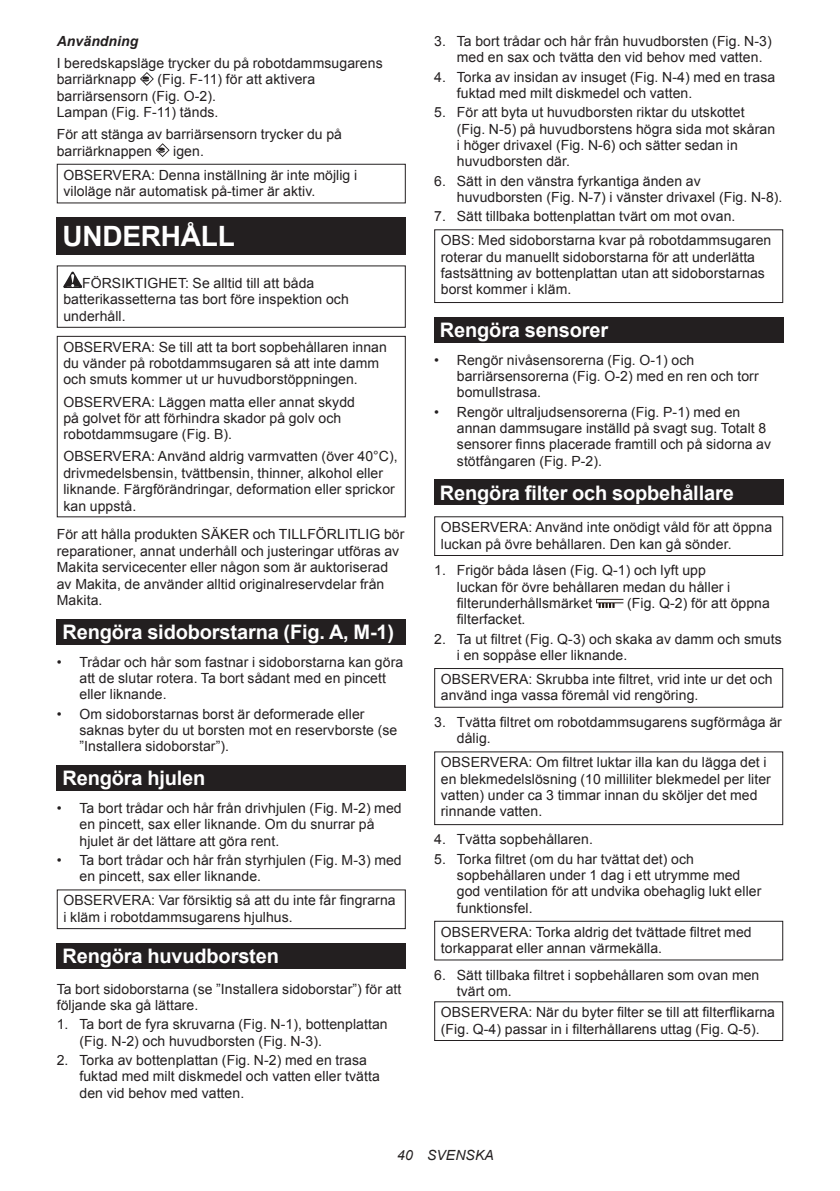
<style>
.page{position:relative;width:840px;height:1191px;background:#fff}
.page>*{position:absolute;margin:0;border:0;box-sizing:border-box;transform-origin:0 0}
.t1{font:700 28px "Arial";letter-spacing:-.01em;color:#fff}
.t2{font:700 20px "Arial";letter-spacing:-.01em;color:#fff}
.t3{font:14px/16.4px "Arial";letter-spacing:.005em;color:#231f20}
.t4{font:italic 700 14px "Arial";letter-spacing:.005em;color:#231f20}
.t5{font:italic 14px "Arial";letter-spacing:.005em;color:#231f20}
</style>
<div class="page">
<svg style="left:140px;top:72px;width:14px;height:14px"></svg>
<svg style="left:156px;top:143px;width:13px;height:14px"></svg>
<div style="left:57px;top:164px;width:348px;height:39px;border:1px solid #231f20"></div>
<div style="left:57px;top:217px;width:348px;height:37px;background:#231f20"></div>
<svg style="left:63px;top:272px;width:19px;height:16px"></svg>
<div style="left:57px;top:265px;width:348px;height:63px;border:1px solid #231f20"></div>
<div style="left:57px;top:336px;width:348px;height:181px;border:1px solid #231f20"></div>
<div style="left:57px;top:618px;width:348px;height:26px;background:#231f20"></div>
<div style="left:57px;top:765px;width:348px;height:26px;background:#231f20"></div>
<div style="left:57px;top:889px;width:348px;height:40px;border:1px solid #231f20"></div>
<div style="left:57px;top:942px;width:348px;height:26px;background:#231f20"></div>
<div style="left:434px;top:229px;width:348px;height:74px;border:1px solid #231f20"></div>
<div style="left:434px;top:317px;width:348px;height:25px;background:#231f20"></div>
<div style="left:434px;top:479px;width:348px;height:26px;background:#231f20"></div>
<div style="left:434px;top:516px;width:348px;height:40px;border:1px solid #231f20"></div>
<svg style="left:596px;top:599px;width:27px;height:9px"></svg>
<div style="left:434px;top:668px;width:348px;height:39px;border:1px solid #231f20"></div>
<div style="left:434px;top:751px;width:348px;height:74px;border:1px solid #231f20"></div>
<div style="left:434px;top:920px;width:348px;height:40px;border:1px solid #231f20"></div>
<div style="left:434px;top:1001px;width:348px;height:40px;border:1px solid #231f20"></div>
<p class="t4" style="left:57px;top:35px;width:83px">Användning</p>
<p class="t3" style="left:57px;top:56px;width:327px">I beredskapsläge trycker du på robotdammsugarens barriärknapp</p>
<p class="t3" style="left:57px;top:73px;width:260px;text-indent:101px">(Fig. F-11) för att aktivera barriärsensorn (Fig. O-2).<br>Lampan (Fig. F-11) tänds.</p>
<p class="t3" style="left:57px;top:127px;width:286px">För att stänga av barriärsensorn trycker du på barriärknappen</p>
<p class="t3" style="left:63px;top:140px;width:295px;line-height:23.8px;text-indent:110px">igen.<br>OBSERVERA: Denna inställning är inte möjlig i</p>
<p class="t3" style="left:63px;top:184px;width:253px">viloläge när automatisk på-timer är aktiv.</p>
<h1 class="t1" style="left:62px;top:225px;width:174px">UNDERHÅLL</h1>
<p class="t3" style="left:63px;top:276px;width:287px;text-indent:19px">FÖRSIKTIGHET: Se alltid till att båda batterikassetterna tas bort före inspektion och underhåll.</p>
<p class="t3" style="left:63px;top:340px;width:325px">OBSERVERA: Se till att ta bort sopbehållaren innan du vänder på robotdammsugaren så att inte damm och smuts kommer ut ur huvudborstöppningen.</p>
<p class="t3" style="left:63px;top:394px;width:293px">OBSERVERA: Läggen matta eller annat skydd på golvet för att förhindra skador på golv och robotdammsugare (Fig. B).</p>
<p class="t3" style="left:63px;top:449px;width:336px">OBSERVERA: Använd aldrig varmvatten (över 40°C), drivmedelsbensin, tvättbensin, thinner, alkohol eller liknande. Färgförändringar, deformation eller sprickor kan uppstå.</p>
<p class="t3" style="left:57px;top:527px;width:349px">För att hålla produkten SÄKER och TILLFÖRLITLIG bör reparationer, annat underhåll och justeringar utföras av Makita servicecenter eller någon som är auktoriserad av Makita, de använder alltid originalreservdelar från Makita.</p>
<h2 class="t2" style="left:62px;top:618px;width:333px">Rengöra sidoborstarna (Fig. A, M-1)</h2>
<p class="t3" style="left:79px;top:654px;width:325px;text-indent:-23px">• Trådar och hår som fastnar i sidoborstarna kan göra att de slutar rotera. Ta bort sådant med en pincett eller liknande.</p>
<p class="t3" style="left:79px;top:706px;width:319px;text-indent:-23px">• Om sidoborstarnas borst är deformerade eller saknas byter du ut borsten mot en reservborste (se ”Installera sidoborstar”).</p>
<h2 class="t2" style="left:62px;top:765px;width:144px">Rengöra hjulen</h2>
<p class="t3" style="left:79px;top:800px;width:323px;text-indent:-23px">• Ta bort trådar och hår från drivhjulen (Fig. M-2) med en pincett, sax eller liknande. Om du snurrar på hjulet är det lättare att göra rent.</p>
<p class="t3" style="left:79px;top:852px;width:323px;text-indent:-23px">• Ta bort trådar och hår från styrhjulen (Fig. M-3) med en pincett, sax eller liknande.</p>
<p class="t3" style="left:63px;top:892px;width:333px">OBSERVERA: Var försiktig så att du inte får fingrarna i kläm i robotdammsugarens hjulhus.</p>
<h2 class="t2" style="left:62px;top:942px;width:218px">Rengöra huvudborsten</h2>
<p class="t3" style="left:57px;top:981px;width:346px">Ta bort sidoborstarna (se ”Installera sidoborstar”) för att följande ska gå lättare.</p>
<p class="t3" style="left:79px;top:1017px;width:309px;text-indent:-23px">1. Ta bort de fyra skruvarna (Fig. N-1), bottenplattan (Fig. N-2) och huvudborsten (Fig. N-3).</p>
<p class="t3" style="left:79px;top:1052px;width:301px;text-indent:-23px">2. Torka av bottenplattan (Fig. N-2) med en trasa fuktad med milt diskmedel och vatten eller tvätta den vid behov med vatten.</p>
<p class="t3" style="left:456px;top:34px;width:316px;text-indent:-23px">3. Ta bort trådar och hår från huvudborsten (Fig. N-3) med en sax och tvätta den vid behov med vatten.</p>
<p class="t3" style="left:456px;top:70px;width:320px;text-indent:-23px">4. Torka av insidan av insuget (Fig. N-4) med en trasa fuktad med milt diskmedel och vatten.</p>
<p class="t3" style="left:456px;top:105px;width:319px;text-indent:-23px">5. För att byta ut huvudborsten riktar du utskottet (Fig. N-5) på huvudborstens högra sida mot skåran i höger drivaxel (Fig. N-6) och sätter sedan in huvudborsten där.</p>
<p class="t3" style="left:456px;top:174px;width:327px;text-indent:-23px">6. Sätt in den vänstra fyrkantiga änden av huvudborsten (Fig. N-7) i vänster drivaxel (Fig. N-8).</p>
<p class="t3" style="left:440px;top:206px;width:332px;line-height:23.8px;text-indent:-7px">7. Sätt tillbaka bottenplattan tvärt om mot ovan.<br>OBS: Med sidoborstarna kvar på robotdammsugaren</p>
<p class="t3" style="left:440px;top:249px;width:325px">roterar du manuellt sidoborstarna för att underlätta fastsättning av bottenplattan utan att sidoborstarnas borst kommer i kläm.</p>
<h2 class="t2" style="left:439px;top:316px;width:170px">Rengöra sensorer</h2>
<p class="t3" style="left:456px;top:353px;width:303px;text-indent:-23px">• Rengör nivåsensorerna (Fig. O-1) och barriärsensorerna (Fig. O-2) med en ren och torr bomullstrasa.</p>
<p class="t3" style="left:456px;top:404px;width:315px;text-indent:-23px">• Rengör ultraljudsensorerna (Fig. P-1) med en annan dammsugare inställd på svagt sug. Totalt 8 sensorer finns placerade framtill och på sidorna av stötfångaren (Fig. P-2).</p>
<h2 class="t2" style="left:439px;top:479px;width:295px">Rengöra filter och sopbehållare</h2>
<p class="t3" style="left:440px;top:520px;width:332px">OBSERVERA: Använd inte onödigt våld för att öppna luckan på övre behållaren. Den kan gå sönder.</p>
<p class="t3" style="left:456px;top:563px;width:275px;text-indent:-23px">1. Frigör båda låsen (Fig. Q-1) och lyft upp luckan för övre behållaren medan du håller i filterunderhållsmärket</p>
<p class="t3" style="left:626px;top:596px;width:144px">(Fig. Q-2) för att öppna</p>
<p class="t3" style="left:456px;top:611px;width:70px">filterfacket.</p>
<p class="t3" style="left:456px;top:630px;width:326px;text-indent:-23px">2. Ta ut filtret (Fig. Q-3) och skaka av damm och smuts i en soppåse eller liknande.</p>
<p class="t3" style="left:440px;top:671px;width:333px">OBSERVERA: Skrubba inte filtret, vrid inte ur det och använd inga vassa föremål vid rengöring.</p>
<p class="t3" style="left:456px;top:714px;width:326px;text-indent:-23px">3. Tvätta filtret om robotdammsugarens sugförmåga är dålig.</p>
<p class="t3" style="left:440px;top:754px;width:331px">OBSERVERA: Om filtret luktar illa kan du lägga det i en blekmedelslösning (10 milliliter blekmedel per liter vatten) under ca 3 timmar innan du sköljer det med rinnande vatten.</p>
<p class="t3" style="left:434px;top:832px;width:160px">4. Tvätta sopbehållaren.</p>
<p class="t3" style="left:456px;top:850px;width:306px;text-indent:-23px">5. Torka filtret (om du har tvättat det) och sopbehållaren under 1 dag i ett utrymme med god ventilation för att undvika obehaglig lukt eller funktionsfel.</p>
<p class="t3" style="left:440px;top:923px;width:312px">OBSERVERA: Torka aldrig det tvättade filtret med torkapparat eller annan värmekälla.</p>
<p class="t3" style="left:456px;top:966px;width:304px;text-indent:-23px">6. Sätt tillbaka filtret i sopbehållaren som ovan men tvärt om.</p>
<p class="t3" style="left:440px;top:1004px;width:335px">OBSERVERA: När du byter filter se till att filterflikarna (Fig. Q-4) passar in i filterhållarens uttag (Fig. Q-5).</p>
<p class="t5" style="left:397px;top:1147px;width:98px">40 SVENSKA</p>
</div>
